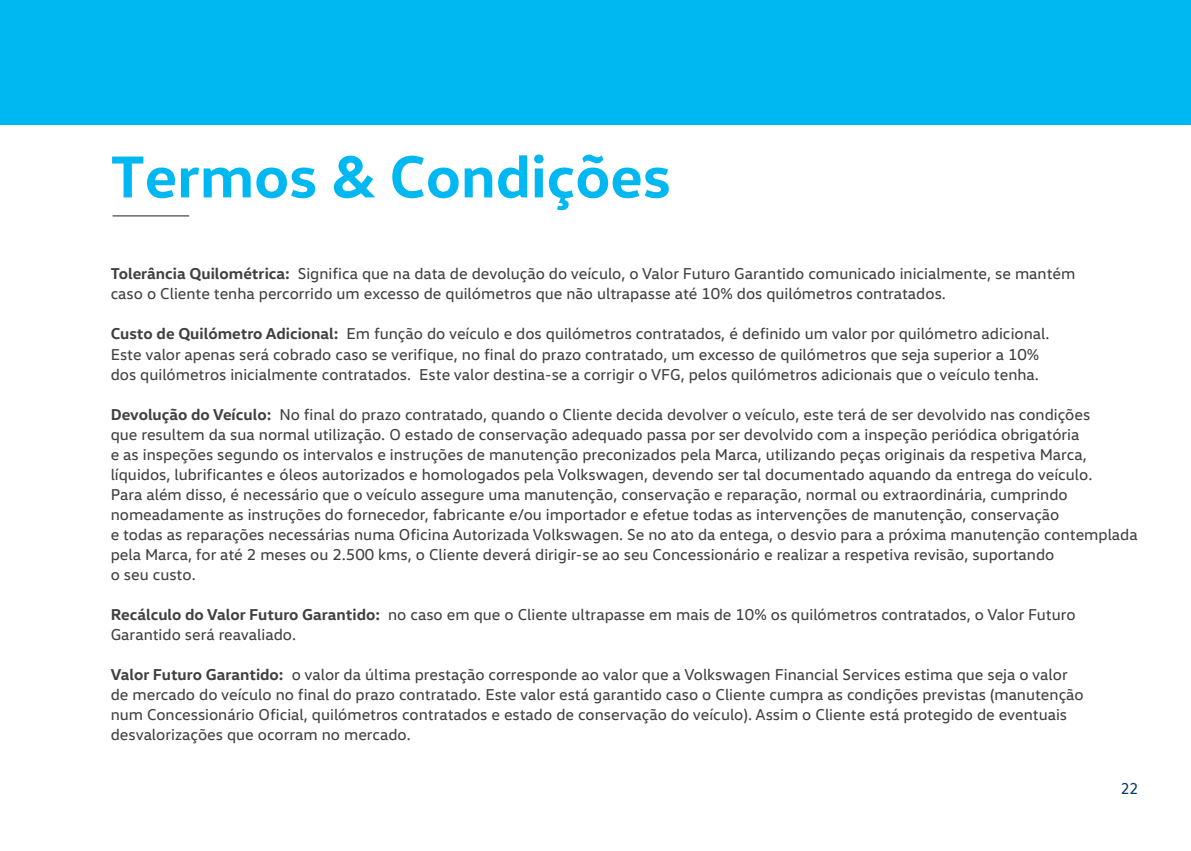
<style>
.page{position:relative;width:1191px;height:851px;background:#fff}
.page>*{position:absolute;margin:0;border:0;box-sizing:border-box;transform-origin:0 0}
.t1{font:700 60px "VW Head";color:#00b8f1}
.t2{font:16px/20px "VW Head";color:#404041}
.t3{font:16px "VW Text";color:#003865}
.s1{font-weight:700}
</style>
<div class="page">
<div style="left:0;top:0;width:1191px;height:125px;background:#00b8f1"></div>
<hr style="left:113px;top:215px;width:76px;height:1px;background:#1d1d1b">
<h1 class="t1" style="left:111px;top:137px;width:561px">Termos &amp; Condições</h1>
<p class="t2" style="left:111px;top:263px;width:966px"><span class="s1">Tolerância Quilométrica:</span> Significa que na data de devolução do veículo, o Valor Futuro Garantido comunicado inicialmente, se mantém caso o Cliente tenha percorrido um excesso de quilómetros que não ultrapasse até 10% dos quilómetros contratados.</p>
<p class="t2" style="left:111px;top:323px;width:940px"><span class="s1">Custo de Quilómetro Adicional:</span> Em função do veículo e dos quilómetros contratados, é definido um valor por quilómetro adicional.<br>Este valor apenas será cobrado caso se verifique, no final do prazo contratado, um excesso de quilómetros que seja superior a 10% dos quilómetros inicialmente contratados. Este valor destina-se a corrigir o VFG, pelos quilómetros adicionais que o veículo tenha.</p>
<p class="t2" style="left:111px;top:403px;width:1028px"><span class="s1">Devolução do Veículo:</span> No final do prazo contratado, quando o Cliente decida devolver o veículo, este terá de ser devolvido nas condições<br>que resultem da sua normal utilização. O estado de conservação adequado passa por ser devolvido com a inspeção periódica obrigatória<br>e as inspeções segundo os intervalos e instruções de manutenção preconizados pela Marca, utilizando peças originais da respetiva Marca, líquidos, lubrificantes e óleos autorizados e homologados pela Volkswagen, devendo ser tal documentado aquando da entrega do veículo.<br>Para além disso, é necessário que o veículo assegure uma manutenção, conservação e reparação, normal ou extraordinária, cumprindo nomeadamente as instruções do fornecedor, fabricante e/ou importador e efetue todas as intervenções de manutenção, conservação<br>e todas as reparações necessárias numa Oficina Autorizada Volkswagen. Se no ato da entega, o desvio para a próxima manutenção contemplada pela Marca, for até 2 meses ou 2.500 kms, o Cliente deverá dirigir-se ao seu Concessionário e realizar a respetiva revisão, suportando<br>o seu custo.</p>
<p class="t2" style="left:111px;top:603px;width:966px"><span class="s1">Recálculo do Valor Futuro Garantido:</span> no caso em que o Cliente ultrapasse em mais de 10% os quilómetros contratados, o Valor Futuro<br>Garantido será reavaliado.</p>
<p class="t2" style="left:111px;top:663px;width:974px"><span class="s1">Valor Futuro Garantido:</span> o valor da última prestação corresponde ao valor que a Volkswagen Financial Services estima que seja o valor de mercado do veículo no final do prazo contratado. Este valor está garantido caso o Cliente cumpra as condições previstas (manutenção num Concessionário Oficial, quilómetros contratados e estado de conservação do veículo). Assim o Cliente está protegido de eventuais desvalorizações que ocorram no mercado.</p>
<p class="t3" style="left:1120px;top:778px;width:19px">22</p>
</div>
